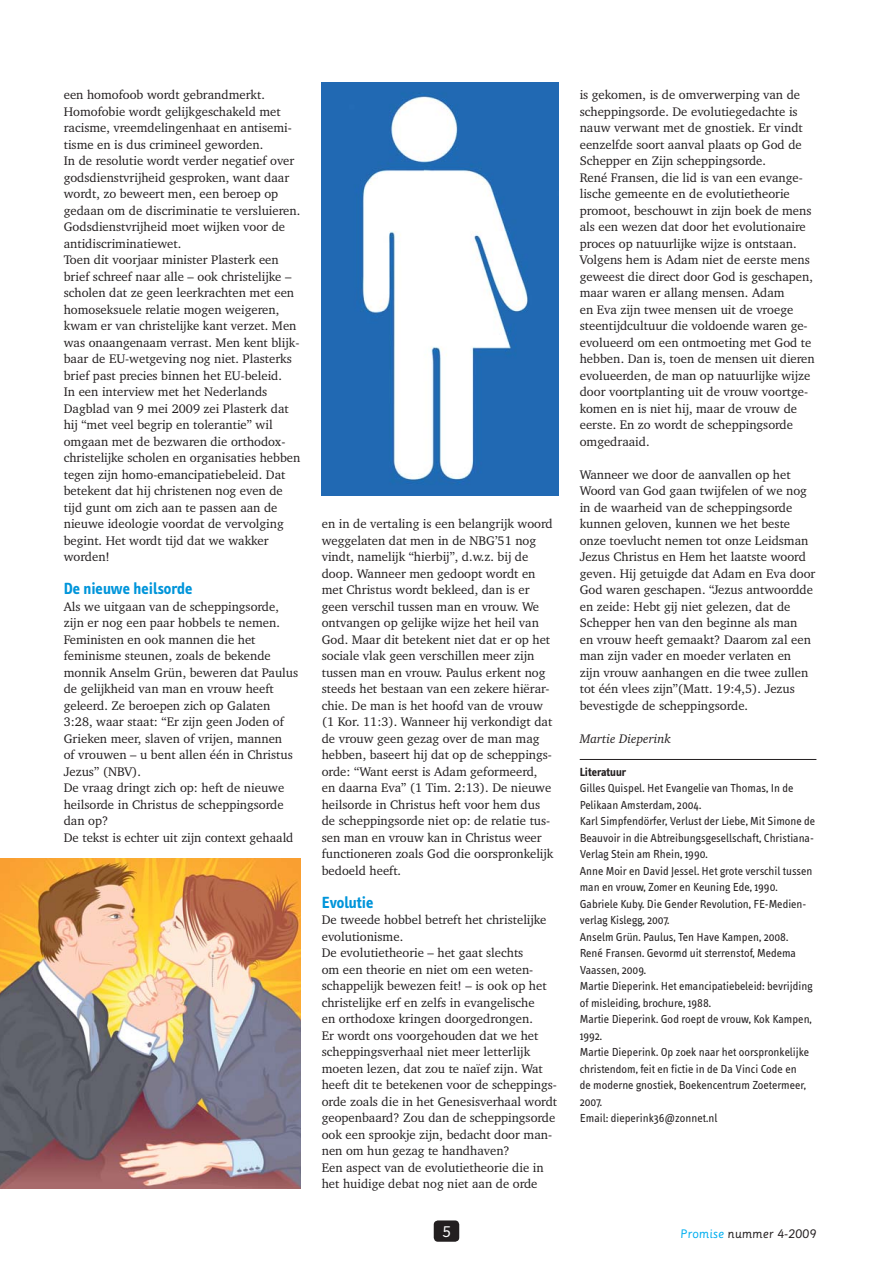
<style>
.page{position:relative;width:893px;height:1263px;background:#fff}
.page>*{position:absolute;margin:0;border:0;box-sizing:border-box;transform-origin:0 0}
.t1{font:700 16.5px "Info Text";color:#0095da}
.t2{font:15px "Sassoon Primary";color:#fff}
.t3{font:12.75px/16.5px "Charter IT Cby BT";color:#231f20}
.t4{font:italic 12.75px "Charter IT Cby BT";color:#231f20}
.t5{font:12px/16.5px "Info Text";color:#231f20}
.t6{font:12px "Sassoon Primary";color:#231f20}
.t7{font:700 12px "Info Text";color:#231f20}
.s1{color:#00aeef}
</style>
<div class="page">
<div style="left:434px;top:1220px;width:25px;height:22px;background:#231f20;border-radius:4px"></div>
<hr style="left:580px;top:759px;width:236px;height:1px;background:#231f20">
<img style="left:322px;top:82px;width:236px;height:413px">
<img style="left:0;top:858px;width:300px;height:330px">
<p class="t3" style="left:64px;top:87px;width:238px">een homofoob wordt gebrandmerkt.<br>Homofobie wordt gelijkgeschakeld met racisme, vreemdelingenhaat en antisemi&shy;tisme en is dus crimineel geworden.<br>In de resolutie wordt verder negatief over godsdienstvrijheid gesproken, want daar wordt, zo beweert men, een beroep op gedaan om de discriminatie te versluieren.<br>Godsdienstvrijheid moet wijken voor de antidiscriminatiewet.<br>Toen dit voorjaar minister Plasterk een brief schreef naar alle – ook christelijke – scholen dat ze geen leerkrachten met een homoseksuele relatie mogen weigeren, kwam er van christelijke kant verzet. Men was onaangenaam verrast. Men kent blijk&shy;baar de EU-wetgeving nog niet. Plasterks brief past precies binnen het EU-beleid.<br>In een interview met het Nederlands Dagblad van 9 mei 2009 zei Plasterk dat hij “met veel begrip en tolerantie” wil omgaan met de bezwaren die orthodox&shy;christelijke scholen en organisaties hebben tegen zijn homo-emancipatiebeleid. Dat betekent dat hij christenen nog even de tijd gunt om zich aan te passen aan de nieuwe ideologie voordat de vervolging begint. Het wordt tijd dat we wakker worden!</p>
<p class="t1" style="left:64px;top:583px;width:130px">De nieuwe heilsorde</p>
<p class="t3" style="left:64px;top:598px;width:236px">Als we uitgaan van de scheppingsorde, zijn er nog een paar hobbels te nemen.<br>Feministen en ook mannen die het feminisme steunen, zoals de bekende monnik Anselm Grün, beweren dat Paulus de gelijkheid van man en vrouw heeft geleerd. Ze beroepen zich op Galaten 3:28, waar staat: “Er zijn geen Joden of Grieken meer, slaven of vrijen, mannen<br>of vrouwen – u bent allen één in Christus Jezus” (NBV).<br>De vraag dringt zich op: heft de nieuwe heilsorde in Christus de scheppingsorde dan op?<br>De tekst is echter uit zijn context gehaald</p>
<p class="t3" style="left:322px;top:516px;width:233px">en in de vertaling is een belangrijk woord weggelaten dat men in de NBG’51 nog vindt, namelijk “hierbij”, d.w.z. bij de doop. Wanneer men gedoopt wordt en met Christus wordt bekleed, dan is er geen verschil tussen man en vrouw. We ontvangen op gelijke wijze het heil van God. Maar dit betekent niet dat er op het sociale vlak geen verschillen meer zijn tussen man en vrouw. Paulus erkent nog steeds het bestaan van een zekere hiërar&shy;chie. De man is het hoofd van de vrouw (1 Kor. 11:3). Wanneer hij verkondigt dat de vrouw geen gezag over de man mag hebben, baseert hij dat op de scheppings&shy;orde: “Want eerst is Adam geformeerd, en daarna Eva” (1 Tim. 2:13). De nieuwe heilsorde in Christus heft voor hem dus de scheppingsorde niet op: de relatie tus&shy;sen man en vrouw kan in Christus weer functioneren zoals God die oorspronkelijk bedoeld heeft.</p>
<p class="t1" style="left:322px;top:896px;width:53px">Evolutie</p>
<p class="t3" style="left:322px;top:912px;width:237px">De tweede hobbel betreft het christelijke evolutionisme.<br>De evolutietheorie – het gaat slechts<br>om een theorie en niet om een weten&shy;schappelijk bewezen feit! – is ook op het christelijke erf en zelfs in evangelische<br>en orthodoxe kringen doorgedrongen.<br>Er wordt ons voorgehouden dat we het scheppingsverhaal niet meer letterlijk moeten lezen, dat zou te naïef zijn. Wat heeft dit te betekenen voor de scheppings&shy;orde zoals die in het Genesisverhaal wordt geopenbaard? Zou dan de scheppingsorde ook een sprookje zijn, bedacht door man&shy;nen om hun gezag te handhaven?<br>Een aspect van de evolutietheorie die in het huidige debat nog niet aan de orde</p>
<p class="t3" style="left:580px;top:87px;width:237px">is gekomen, is de omverwerping van de scheppingsorde. De evolutiegedachte is nauw verwant met de gnostiek. Er vindt eenzelfde soort aanval plaats op God de Schepper en Zijn scheppingsorde.<br>René Fransen, die lid is van een evange&shy;lische gemeente en de evolutietheorie promoot, beschouwt in zijn boek de mens als een wezen dat door het evolutionaire proces op natuurlijke wijze is ontstaan.<br>Volgens hem is Adam niet de eerste mens geweest die direct door God is geschapen, maar waren er allang mensen. Adam<br>en Eva zijn twee mensen uit de vroege steentijdcultuur die voldoende waren ge&shy;evolueerd om een ontmoeting met God te hebben. Dan is, toen de mensen uit dieren evolueerden, de man op natuurlijke wijze door voortplanting uit de vrouw voortge&shy;komen en is niet hij, maar de vrouw de eerste. En zo wordt de scheppingsorde omgedraaid.</p>
<p class="t3" style="left:580px;top:466px;width:237px">Wanneer we door de aanvallen op het Woord van God gaan twijfelen of we nog in de waarheid van de scheppingsorde kunnen geloven, kunnen we het beste onze toevlucht nemen tot onze Leidsman Jezus Christus en Hem het laatste woord geven. Hij getuigde dat Adam en Eva door God waren geschapen. “Jezus antwoordde en zeide: Hebt gij niet gelezen, dat de Schepper hen van den beginne als man<br>en vrouw heeft gemaakt? Daarom zal een man zijn vader en moeder verlaten en<br>zijn vrouw aanhangen en die twee zullen tot één vlees zijn”(Matt. 19:4,5). Jezus bevestigde de scheppingsorde.</p>
<p class="t4" style="left:580px;top:733px;width:93px">Martie Dieperink</p>
<p class="t7" style="left:580px;top:767px;width:48px">Literatuur</p>
<p class="t5" style="left:580px;top:781px;width:237px">Gilles Quispel. Het Evangelie van Thomas, In de Pelikaan Amsterdam, 2004.<br>Karl Simpfendörfer, Verlust der Liebe, Mit Simone de Beauvoir in die Abtreibungsgesellschaft, Christiana-Verlag Stein am Rhein, 1990.<br>Anne Moir en David Jessel. Het grote verschil tussen man en vrouw, Zomer en Keuning Ede, 1990.<br>Gabriele Kuby. Die Gender Revolution, FE-Medien&shy;verlag Kislegg, 2007.<br>Anselm Grün. Paulus, Ten Have Kampen, 2008.<br>René Fransen. Gevormd uit sterrenstof, Medema Vaassen, 2009.<br>Martie Dieperink. Het emancipatiebeleid: bevrijding of misleiding, brochure, 1988.<br>Martie Dieperink. God roept de vrouw, Kok Kampen, 1992.<br>Martie Dieperink. Op zoek naar het oorspronkelijke christendom, feit en fictie in de Da Vinci Code en<br>de moderne gnostiek, Boekencentrum Zoetermeer, 2007.<br>Email: dieperink36@zonnet.nl</p>
<p class="t2" style="left:442px;top:1225px;width:10px">5</p>
<p class="t6" style="left:680px;top:1228px;width:138px"><span class="s1">Promise</span> nummer 4-2009</p>
</div>
